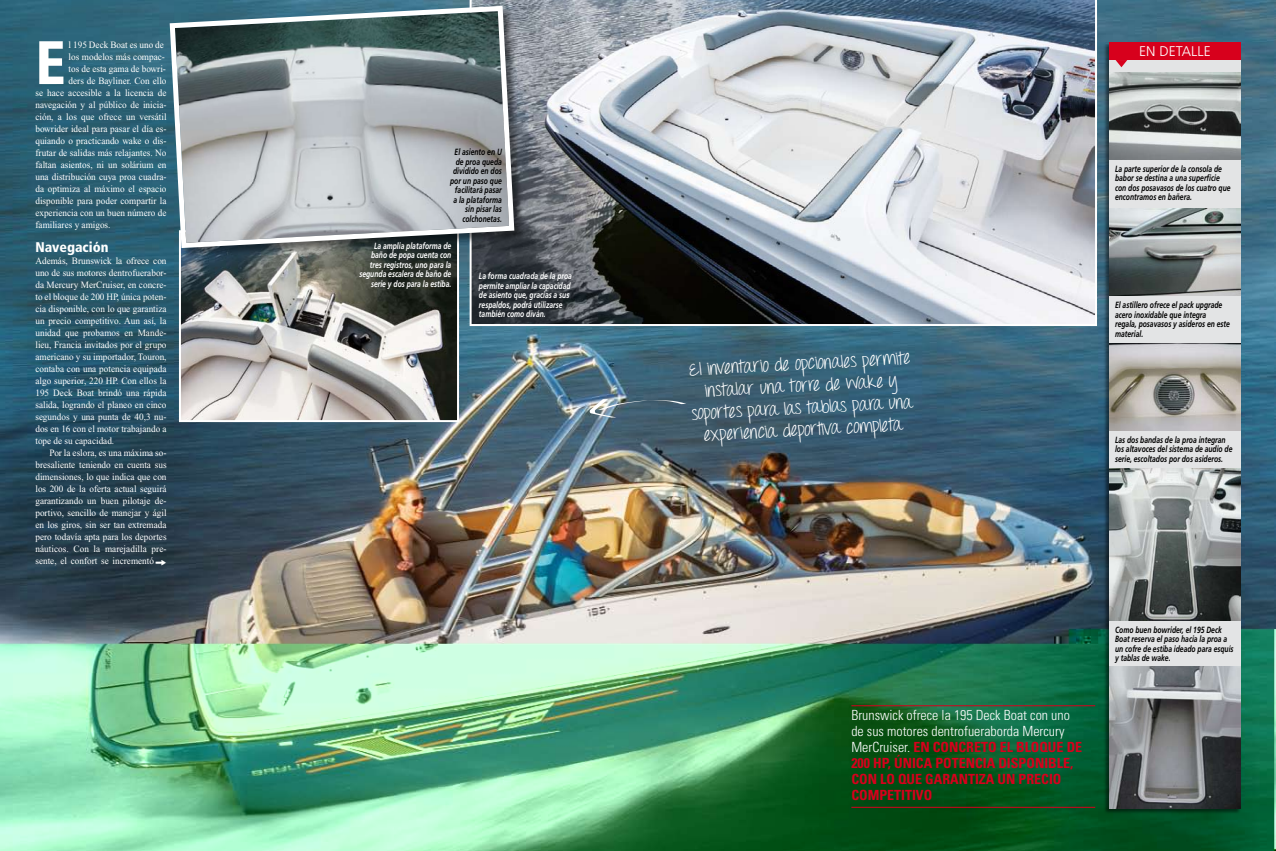
<style>
.page{position:relative;width:1276px;height:851px;background:#fff}
.page>*{position:absolute;margin:0;border:0;box-sizing:border-box;transform-origin:0 0}
.t1{font:900 condensed 61.3px "Frutiger LT Std";color:#fff;scale:.95 1}
.t2{font:18px/22px "Throw My Hands Upinthe Air";color:#fff;text-align:center}
.t3{font:700 condensed 14px/16px "Univers LT Std";color:#d7001c}
.t4{font:900 condensed 14px "Frutiger LT Std";color:#fff}
.t5{font:300 14px "Frutiger LT Std";color:#fff}
.t6{font:9.7px/12px "Times New Roman";color:#fff;text-align:justify;scale:.95 1}
.t7{font:italic 700 9px/9.5px "Frutiger LT Std";color:#000;scale:.75 1}
.t8{font:italic 700 9px/9.5px "Frutiger LT Std";color:#fff;text-align:right;scale:.75 1}
.s1{font-family:"Ingy Arrows Two";font-size:12px}
.s2{font-weight:300;color:#fff}
</style>
<div class="page">
<img style="left:0;top:0;width:1276px;height:850px">
<img style="left:178px;top:264px;width:282px;height:159px">
<svg style="left:468px;top:0;width:630px;height:327px"></svg>
<div style="left:1103px;top:42px;width:142px;height:776px;background:#000;opacity:.5"></div>
<div style="left:1109px;top:43px;width:131px;height:765px;background:#e3e4e5"></div>
<div style="left:1109px;top:43px;width:131px;height:17px;background:#d7001c"></div>
<svg style="left:1115px;top:60px;width:12px;height:7px"></svg>
<svg style="left:590px;top:399px;width:96px;height:18px;background:#627b88"></svg>
<img style="left:1109px;top:72px;width:131px;height:87px">
<img style="left:1109px;top:209px;width:131px;height:87px">
<img style="left:1109px;top:468px;width:131px;height:152px">
<img style="left:1109px;top:666px;width:131px;height:142px">
<img style="left:1109px;top:343px;width:131px;height:87px">
<div style="left:169px;top:5px;width:361px;height:259px;background:#000;opacity:.5"></div>
<svg style="left:167px;top:3px;width:350px;height:248px;background:#95a0a4"></svg>
<hr style="left:851px;top:705px;width:244px;height:1px;background:#d7001c">
<hr style="left:851px;top:806px;width:244px;height:1px;background:#d7001c">
<h1 class="t1" style="left:35px;top:26px;width:33px">E</h1>
<p class="t6" style="left:69px;top:39px;width:102px">l 195 Deck Boat es uno de</p>
<p class="t6" style="left:69px;top:51px;width:103px">los modelos más compac-</p>
<p class="t6" style="left:69px;top:63px;width:104px">tos de esta gama de bowri-</p>
<p class="t6" style="left:69px;top:75px;width:105px">ders de Bayliner. Con ello</p>
<p class="t6" style="left:35px;top:87px;width:139px">se hace accesible a la licencia de</p>
<p class="t6" style="left:35px;top:99px;width:139px">navegación y al público de inicia-</p>
<p class="t6" style="left:35px;top:111px;width:139px">ción, a los que ofrece un versátil</p>
<p class="t6" style="left:35px;top:123px;width:139px">bowrider ideal para pasar el día es-</p>
<p class="t6" style="left:35px;top:135px;width:140px">quiando o practicando wake o dis-</p>
<p class="t6" style="left:35px;top:147px;width:140px">frutar de salidas más relajantes. No</p>
<p class="t6" style="left:35px;top:159px;width:139px">faltan asientos, ni un solárium en</p>
<p class="t6" style="left:35px;top:171px;width:139px">una distribución cuya proa cuadra-</p>
<p class="t6" style="left:35px;top:183px;width:139px">da optimiza al máximo el espacio</p>
<p class="t6" style="left:35px;top:195px;width:140px">disponible para poder compartir la</p>
<p class="t6" style="left:35px;top:207px;width:139px">experiencia con un buen número de</p>
<p class="t6" style="left:35px;top:219px;width:81px">familiares y amigos.</p>
<h3 class="t4" style="left:35px;top:239px;width:75px">Navegación</h3>
<p class="t6" style="left:35px;top:255px;width:140px">Además, Brunswick la ofrece con uno de sus motores dentrofuerabor&shy;da Mercury MerCruiser, en concre&shy;to el bloque de 200 HP, única poten&shy;cia disponible, con lo que garantiza un precio competitivo. Aun así, la unidad que probamos en Mande&shy;lieu, Francia invitados por el grupo americano y su importador, Touron, contaba con una potencia equipada algo superior, 220 HP. Con ellos la 195 Deck Boat brindó una rápida salida, logrando el planeo en cinco segundos y una punta de 40,3 nu&shy;dos en 16 con el motor trabajando a tope de su capacidad.</p>
<p class="t6" style="left:35px;top:447px;width:140px;text-indent:14px">Por la eslora, es una máxima so&shy;bresaliente teniendo en cuenta sus dimensiones, lo que indica que con los 200 de la oferta actual seguirá garantizando un buen pilotaje de&shy;portivo, sencillo de manejar y ágil en los giros, sin ser tan extremada pero todavía apta para los deportes náuticos. Con la marejadilla pre&shy;sente, el confort se incrementó <span class="s1">c</span></p>
<p class="t7" style="left:450px;top:147px;width:71px;text-align:right">El asiento en U de proa queda dividido en dos por un paso que facilitará pasar a la plataforma sin pisar las colchonetas.</p>
<p class="t8" style="left:359px;top:241px;width:124px">La amplia plataforma de baño de popa cuenta con tres registros, uno para la segunda escalera de baño de serie y dos para la estiba.</p>
<p class="t8" style="left:479px;top:271px;width:126px;text-align:left">La forma cuadrada de la proa permite ampliar la capacidad de asiento que, gracias a sus respaldos, podrá utilizarse también como diván.</p>
<h2 class="t2" style="left:688px;top:360px;width:223px;rotate:-3deg">El inventario de opcionales permite instalar una torre de wake y soportes para las tablas para una experiencia deportiva completa</h2>
<h3 class="t5" style="left:1139px;top:43px;width:73px">EN DETALLE</h3>
<p class="t7" style="left:1115px;top:164px;width:155px">La parte superior de la consola de babor se destina a una superficie con dos posavasos de los cuatro que encontramos en bañera.</p>
<p class="t7" style="left:1115px;top:300px;width:155px">El astillero ofrece el pack upgrade acero inoxidable que integra regala, posavasos y asideros en este material.</p>
<p class="t7" style="left:1115px;top:435px;width:158px">Las dos bandas de la proa integran los altavoces del sistema de audio de serie, escoltados por dos asideros.</p>
<h3 class="t3" style="left:851px;top:706px;width:232px"><span class="s2">Brunswick ofrece la 195 Deck Boat con uno de sus motores dentrofueraborda Mercury<br>MerCruiser.</span> EN CONCRETO EL BLOQUE DE<br>200 HP, ÚNICA POTENCIA DISPONIBLE,<br>CON LO QUE GARANTIZA UN PRECIO<br>COMPETITIVO</h3>
<p class="t7" style="left:1115px;top:624px;width:160px">Como buen bowrider, el 195 Deck<br>Boat reserva el paso hacia la proa a un cofre de estiba ideado para esquís y tablas de wake.</p>
</div>
